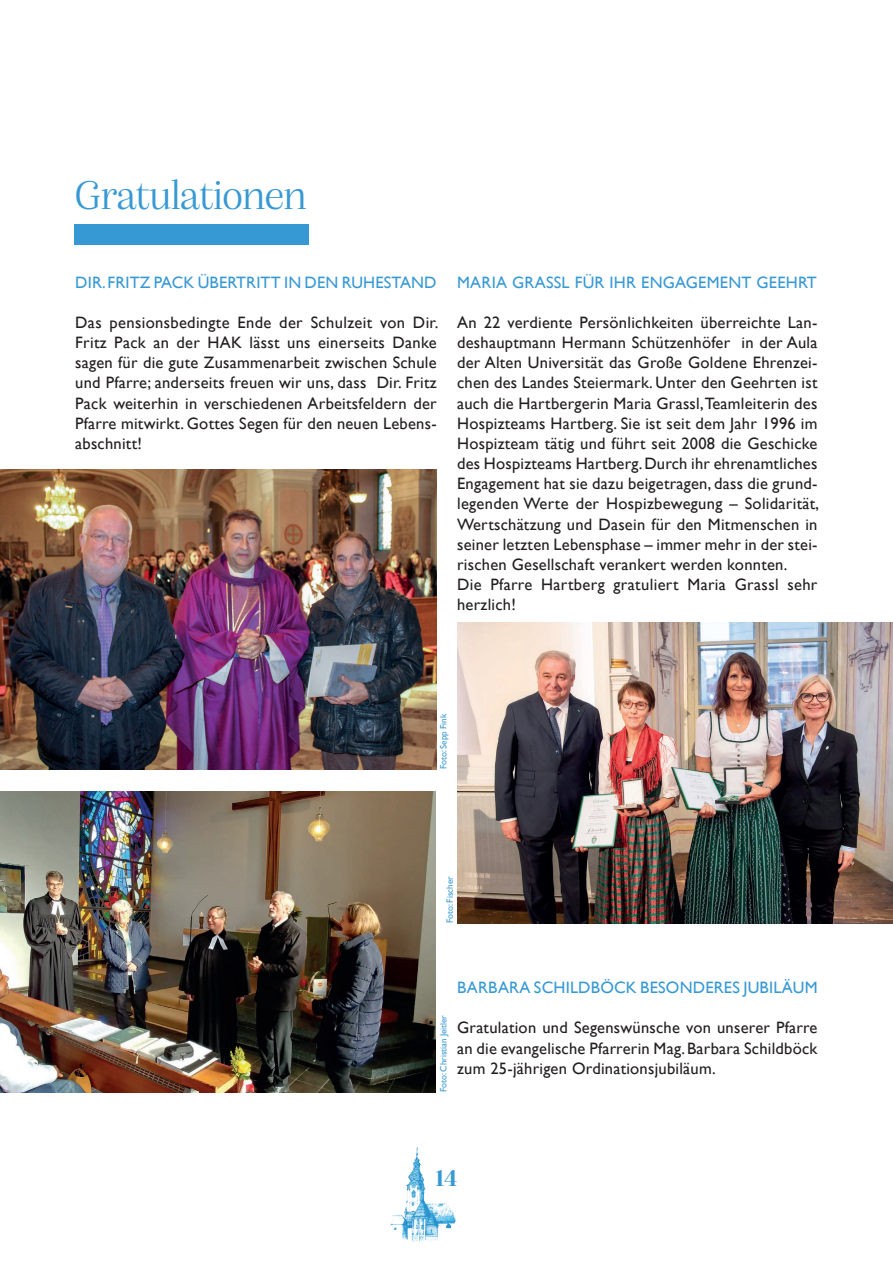
<style>
.page{position:relative;width:893px;height:1263px;background:#fff}
.page>*{position:absolute;margin:0;border:0;box-sizing:border-box;transform-origin:0 0}
.t1{font:300 42px "Alga";color:#3799d4}
.t2{font:700 24px "Alga";color:#3799d4}
.t3{font:16.5px/20.1px "Gill Sans";letter-spacing:.015em;color:#231f20;text-align:justify}
.t4{font:16.5px "Gill Sans";letter-spacing:.01em;color:#3799d4}
.t5{font:9px "Gill Sans";color:#3799d4}
</style>
<div class="page">
<img style="left:389px;top:1147px;width:67px;height:95px">
<div style="left:74px;top:224px;width:235px;height:20px;background:#3799d4"></div>
<img style="left:0;top:469px;width:436px;height:300px">
<img style="left:457px;top:623px;width:436px;height:300px">
<img style="left:0;top:791px;width:436px;height:301px">
<h1 class="t1" style="left:75px;top:164px;width:233px">Gratulationen</h1>
<p class="t4" style="left:75px;top:273px;width:363px">DIR. FRITZ PACK ÜBERTRITT IN DEN RUHESTAND</p>
<p class="t3" style="left:75px;top:313px;width:365px">Das pensionsbedingte Ende der Schulzeit von Dir.<br>Fritz Pack an der HAK lässt uns einerseits Danke sagen für die gute Zusammenarbeit zwischen Schule und Pfarre; anderseits freuen wir uns, dass Dir. Fritz Pack weiterhin in verschiedenen Arbeitsfeldern der Pfarre mitwirkt. Gottes Segen für den neuen Lebens&shy;abschnitt!</p>
<p class="t4" style="left:457px;top:273px;width:361px">MARIA GRASSL FÜR IHR ENGAGEMENT GEEHRT</p>
<p class="t3" style="left:457px;top:313px;width:364px;text-align:left">An 22 verdiente Persönlichkeiten überreichte Lan&shy;deshauptmann Hermann Schützenhöfer in der Aula der Alten Universität das Große Goldene Ehrenzei&shy;chen des Landes Steiermark. Unter den Geehrten ist auch die Hartbergerin Maria Grassl, Teamleiterin des Hospizteams Hartberg. Sie ist seit dem Jahr 1996 im Hospizteam tätig und führt seit 2008 die Geschicke des Hospizteams Hartberg. Durch ihr ehrenamtliches Engagement hat sie dazu beigetragen, dass die grund&shy;legenden Werte der Hospizbewegung – Solidarität, Wertschätzung und Dasein für den Mitmenschen in seiner letzten Lebensphase – immer mehr in der stei&shy;rischen Gesellschaft verankert werden konnten.<br>Die Pfarre Hartberg gratuliert Maria Grassl sehr herzlich!</p>
<p class="t5" style="left:438px;top:769px;width:57px;rotate:-90deg">Foto: Sepp Fink</p>
<p class="t5" style="left:444px;top:923px;width:48px;rotate:-90deg">Foto: Fischer</p>
<p class="t5" style="left:438px;top:1092px;width:79px;rotate:-90deg">Foto: Christian Jeitler</p>
<p class="t4" style="left:457px;top:978px;width:362px">BARBARA SCHILDBÖCK BESONDERES JUBILÄUM</p>
<p class="t3" style="left:457px;top:1018px;width:362px">Gratulation und Segenswünsche von unserer Pfarre an die evangelische Pfarrerin Mag. Barbara Schildböck zum 25-jährigen Ordinationsjubiläum.</p>
<h2 class="t2" style="left:436px;top:1159px;width:23px">14</h2>
</div>
